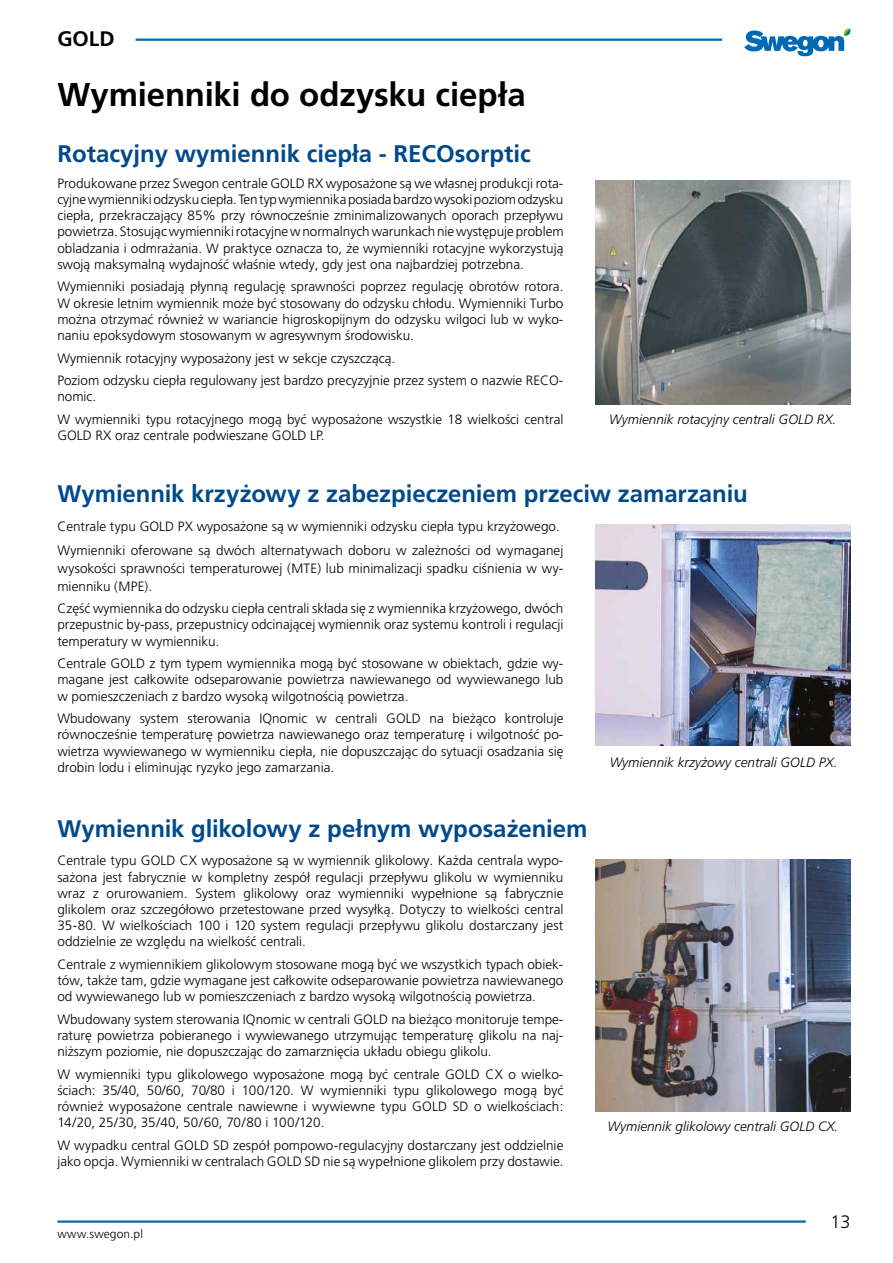
<style>
.page{position:relative;width:893px;height:1263px;background:#fff}
.page>*{position:absolute;margin:0;border:0;box-sizing:border-box;transform-origin:0 0}
.t1{font:700 33px "Frutiger CE";letter-spacing:-.005em;color:#000}
.t2{font:700 24px "Frutiger CE";color:#004a8b}
.t3{font:700 21px "Frutiger CE";color:#000}
.t4{font:300 18px "Frutiger CE";color:#000}
.t5{font:300 13.5px/16.2px "Frutiger CE";color:#000;text-align:justify}
.t6{font:italic 300 13.5px "Frutiger CE";color:#000}
.t7{font:300 12px "Frutiger CE";letter-spacing:.015em;color:#000}
</style>
<div class="page">
<svg style="left:744px;top:28px;width:106px;height:28px"></svg>
<hr style="left:136px;top:39px;width:586px;height:2px;background:#0069b4">
<hr style="left:57px;top:1220px;width:749px;height:3px;background:#0069b4">
<img style="left:595px;top:181px;width:255px;height:223px">
<img style="left:595px;top:524px;width:255px;height:221px">
<img style="left:595px;top:859px;width:255px;height:252px">
<h3 class="t3" style="left:57px;top:27px;width:59px">GOLD</h3>
<h1 class="t1" style="left:57px;top:75px;width:470px">Wymienniki do odzysku ciepła</h1>
<h2 class="t2" style="left:57px;top:139px;width:475px">Rotacyjny wymiennik ciepła - RECOsorptic</h2>
<p class="t5" style="left:57px;top:175px;width:508px">Produkowane przez Swegon centrale GOLD RX wyposażone są we własnej produkcji rota&shy;cyjne wymienniki odzysku ciepła. Ten typ wymiennika posiada bardzo wysoki poziom odzysku ciepła, przekraczający 85% przy równocześnie zminimalizowanych oporach przepływu powietrza. Stosując wymienniki rotacyjne w normalnych warunkach nie występuje problem obladzania i odmrażania. W praktyce oznacza to, że wymienniki rotacyjne wykorzystują swoją maksymalną wydajność właśnie wtedy, gdy jest ona najbardziej potrzebna.</p>
<p class="t5" style="left:57px;top:278px;width:508px">Wymienniki posiadają płynną regulację sprawności poprzez regulację obrotów rotora.<br>W okresie letnim wymiennik może być stosowany do odzysku chłodu. Wymienniki Turbo można otrzymać również w wariancie higroskopijnym do odzysku wilgoci lub w wyko&shy;naniu epoksydowym stosowanym w agresywnym środowisku.</p>
<p class="t5" style="left:57px;top:347px;width:508px;line-height:22.5px">Wymiennik rotacyjny wyposażony jest w sekcje czyszczącą.<br>Poziom odzysku ciepła regulowany jest bardzo precyzyjnie przez system o nazwie RECO-</p>
<p class="t5" style="left:57px;top:385px;width:508px;line-height:22.5px">nomic.<br>W wymienniki typu rotacyjnego mogą być wyposażone wszystkie 18 wielkości central</p>
<p class="t5" style="left:57px;top:427px;width:269px">GOLD RX oraz centrale podwieszane GOLD LP.</p>
<p class="t6" style="left:609px;top:412px;width:229px">Wymiennik rotacyjny centrali GOLD RX.</p>
<h2 class="t2" style="left:57px;top:479px;width:692px">Wymiennik krzyżowy z zabezpieczeniem przeciw zamarzaniu</h2>
<p class="t5" style="left:57px;top:514px;width:508px;line-height:24.2px">Centrale typu GOLD PX wyposażone są w wymienniki odzysku ciepła typu krzyżowego.<br>Wymienniki oferowane są dwóch alternatywach doboru w zależności od wymaganej</p>
<p class="t5" style="left:57px;top:559px;width:508px;line-height:17.7px">wysokości sprawności temperaturowej (MTE) lub minimalizacji spadku ciśnienia w wy&shy;mienniku (MPE).</p>
<p class="t5" style="left:57px;top:600px;width:508px">Część wymiennika do odzysku ciepła centrali składa się z wymiennika krzyżowego, dwóch przepustnic by-pass, przepustnicy odcinającej wymiennik oraz systemu kontroli i regulacji temperatury w wymienniku.</p>
<p class="t5" style="left:57px;top:655px;width:508px">Centrale GOLD z tym typem wymiennika mogą być stosowane w obiektach, gdzie wy&shy;magane jest całkowite odseparowanie powietrza nawiewanego od wywiewanego lub w pomieszczeniach z bardzo wysoką wilgotnością powietrza.</p>
<p class="t5" style="left:57px;top:710px;width:508px">Wbudowany system sterowania IQnomic w centrali GOLD na bieżąco kontroluje równocześnie temperaturę powietrza nawiewanego oraz temperaturę i wilgotność po&shy;wietrza wywiewanego w wymienniku ciepła, nie dopuszczając do sytuacji osadzania się drobin lodu i eliminując ryzyko jego zamarzania.</p>
<p class="t6" style="left:610px;top:754px;width:229px">Wymiennik krzyżowy centrali GOLD PX.</p>
<h2 class="t2" style="left:57px;top:814px;width:532px">Wymiennik glikolowy z pełnym wyposażeniem</h2>
<p class="t5" style="left:57px;top:852px;width:508px">Centrale typu GOLD CX wyposażone są w wymiennik glikolowy. Każda centrala wypo&shy;sażona jest fabrycznie w kompletny zespół regulacji przepływu glikolu w wymienniku wraz z orurowaniem. System glikolowy oraz wymienniki wypełnione są fabrycznie glikolem oraz szczegółowo przetestowane przed wysyłką. Dotyczy to wielkości central 35-80. W wielkościach 100 i 120 system regulacji przepływu glikolu dostarczany jest oddzielnie ze względu na wielkość centrali.</p>
<p class="t5" style="left:57px;top:956px;width:508px">Centrale z wymiennikiem glikolowym stosowane mogą być we wszystkich typach obiek&shy;tów, także tam, gdzie wymagane jest całkowite odseparowanie powietrza nawiewanego od wywiewanego lub w pomieszczeniach z bardzo wysoką wilgotnością powietrza.</p>
<p class="t5" style="left:57px;top:1011px;width:508px">Wbudowany system sterowania IQnomic w centrali GOLD na bieżąco monitoruje tempe&shy;raturę powietrza pobieranego i wywiewanego utrzymując temperaturę glikolu na naj&shy;niższym poziomie, nie dopuszczając do zamarznięcia układu obiegu glikolu.</p>
<p class="t5" style="left:57px;top:1066px;width:508px">W wymienniki typu glikolowego wyposażone mogą być centrale GOLD CX o wielko&shy;ściach: 35/40, 50/60, 70/80 i 100/120. W wymienniki typu glikolowego mogą być również wyposażone centrale nawiewne i wywiewne typu GOLD SD o wielkościach:<br>14/20, 25/30, 35/40, 50/60, 70/80 i 100/120.</p>
<p class="t5" style="left:57px;top:1137px;width:508px">W wypadku central GOLD SD zespół pompowo-regulacyjny dostarczany jest oddzielnie jako opcja. Wymienniki w centralach GOLD SD nie są wypełnione glikolem przy dostawie.</p>
<p class="t7" style="left:57px;top:1226px;width:87px">www.swegon.pl</p>
<p class="t6" style="left:608px;top:1118px;width:232px">Wymiennik glikolowy centrali GOLD CX.</p>
<h3 class="t4" style="left:830px;top:1211px;width:22px">13</h3>
</div>
